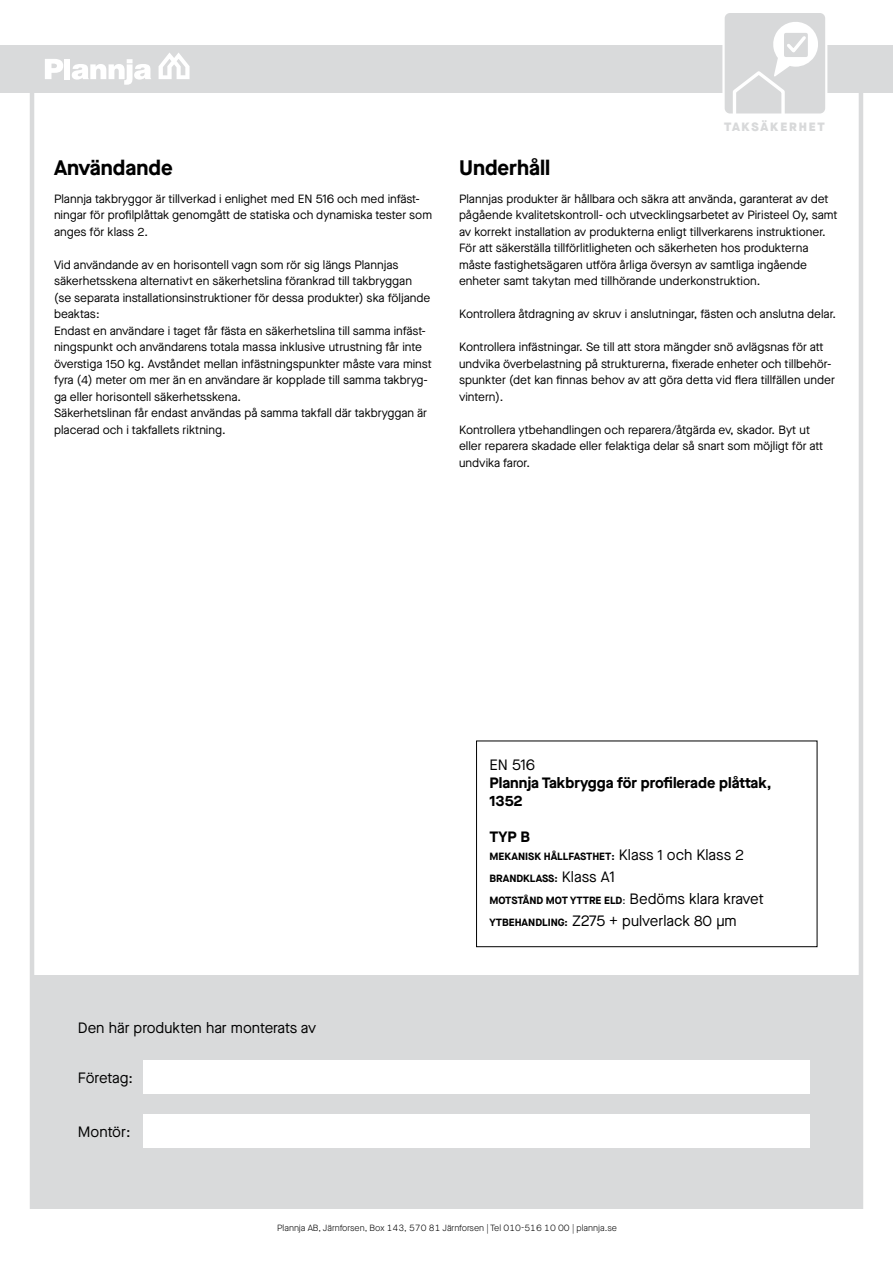
<style>
.page{position:relative;width:893px;height:1263px;background:#fff}
.page>*{position:absolute;margin:0;border:0;box-sizing:border-box;transform-origin:0 0}
.t1{font:700 21px "Maison Neue";color:#000}
.t2{font:15px "Maison Neue";color:#000}
.t3{font:700 15px/18px "Maison Neue";color:#000}
.t4{font:12px/16.5px "Maison Neue";color:#000}
.t5{font:900 12px "Maison Neue";letter-spacing:.155em;color:#d8d9da}
.t6{font:700 10.5px/22.2px "Maison Neue";color:#000}
.t7{font:300 9px "Maison Neue";color:#000}
.s1{font-weight:400;font-size:15px}
.s2{font-weight:400}
.s3{font-weight:700;font-size:10.5px}
</style>
<div class="page">
<div style="left:32px;top:975px;width:827px;height:232px;background:#d9dadb"></div>
<div style="left:0;top:45px;width:893px;height:47px;background:#d9dadb"></div>
<svg style="left:45px;top:59px;width:18px;height:20px"></svg>
<div style="left:64px;top:59px;width:6px;height:20px;background:#fff"></div>
<svg style="left:72px;top:59px;width:79px;height:26px"></svg>
<svg style="left:159px;top:53px;width:31px;height:26px"></svg>
<div style="left:723px;top:12px;width:103px;height:103px;background:#d8d9da;border-radius:6px"></div>
<div style="left:722px;top:11px;width:105px;height:105px;border:2px solid #fff;border-radius:6px"></div>
<svg style="left:731px;top:22px;width:88px;height:93px"></svg>
<div style="left:476px;top:741px;width:341px;height:206px;border:1px solid #000"></div>
<div style="left:143px;top:1060px;width:666px;height:34px;background:#fff"></div>
<div style="left:143px;top:1114px;width:666px;height:34px;background:#fff"></div>
<h1 class="t1" style="left:54px;top:153px;width:120px">Användande</h1>
<p class="t4" style="left:54px;top:190px;width:380px">Plannja takbryggor är tillverkad i enlighet med EN 516 och med infäst&shy;ningar för profilplåttak genomgått de statiska och dynamiska tester som anges för klass 2.</p>
<p class="t4" style="left:54px;top:256px;width:379px">Vid användande av en horisontell vagn som rör sig längs Plannjas säkerhetsskena alternativt en säkerhetslina förankrad till takbryggan (se separata installationsinstruktioner för dessa produkter) ska följande beaktas:<br>Endast en användare i taget får fästa en säkerhetslina till samma infäst&shy;ningspunkt och användarens totala massa inklusive utrustning får inte överstiga 150 kg. Avståndet mellan infästningspunkter måste vara minst fyra (4) meter om mer än en användare är kopplade till samma takbryg&shy;ga eller horisontell säkerhetsskena.<br>Säkerhetslinan får endast användas på samma takfall där takbryggan är placerad och i takfallets riktning.</p>
<p class="t5" style="left:724px;top:117px;width:102px">TAKSÄKERHET</p>
<h1 class="t1" style="left:459px;top:153px;width:93px">Underhåll</h1>
<p class="t4" style="left:459px;top:190px;width:380px">Plannjas produkter är hållbara och säkra att använda, garanterat av det pågående kvalitetskontroll- och utvecklingsarbetet av Piristeel Oy, samt av korrekt installation av produkterna enligt tillverkarens instruktioner.<br>För att säkerställa tillförlitligheten och säkerheten hos produkterna måste fastighetsägaren utföra årliga översyn av samtliga ingående enheter samt takytan med tillhörande underkonstruktion.</p>
<p class="t4" style="left:459px;top:306px;width:378px">Kontrollera åtdragning av skruv i anslutningar, fästen och anslutna delar.</p>
<p class="t4" style="left:459px;top:339px;width:377px">Kontrollera infästningar. Se till att stora mängder snö avlägsnas för att undvika överbelastning på strukturerna, fixerade enheter och tillbehör&shy;spunkter (det kan finnas behov av att göra detta vid flera tillfällen under vintern).</p>
<p class="t4" style="left:459px;top:421px;width:366px">Kontrollera ytbehandlingen och reparera/åtgärda ev, skador. Byt ut eller reparera skadade eller felaktiga delar så snart som möjligt för att undvika faror.</p>
<p class="t2" style="left:78px;top:1018px;width:240px">Den här produkten har monterats av</p>
<p class="t2" style="left:78px;top:1068px;width:57px">Företag:</p>
<p class="t2" style="left:78px;top:1122px;width:54px">Montör:</p>
<p class="t2" style="left:490px;top:754px;width:47px">EN 516</p>
<p class="t3" style="left:490px;top:773px;width:284px">Plannja Takbrygga för profilerade plåttak,<br>1352</p>
<p class="t3" style="left:490px;top:827px;width:42px">TYP B</p>
<p class="t6" style="left:490px;top:845px;width:276px">MEKANISK HÅLLFASTHET: <span class="s1">Klass 1 och Klass 2<br></span>BRANDKLASS: <span class="s1">Klass A1<br></span>MOTSTÅND MOT YTTRE ELD<span class="s2">:</span> <span class="s1">Bedöms klara kravet</span></p>
<p class="t2" style="left:490px;top:911px;width:249px"><span class="s3">YTBEHANDLING:</span> Z275 + pulverlack 80 μm</p>
<p class="t7" style="left:277px;top:1221px;width:341px">Plannja AB, Järnforsen, Box 143, 570 81 Järnforsen | Tel 010-516 10 00 | plannja.se</p>
</div>
